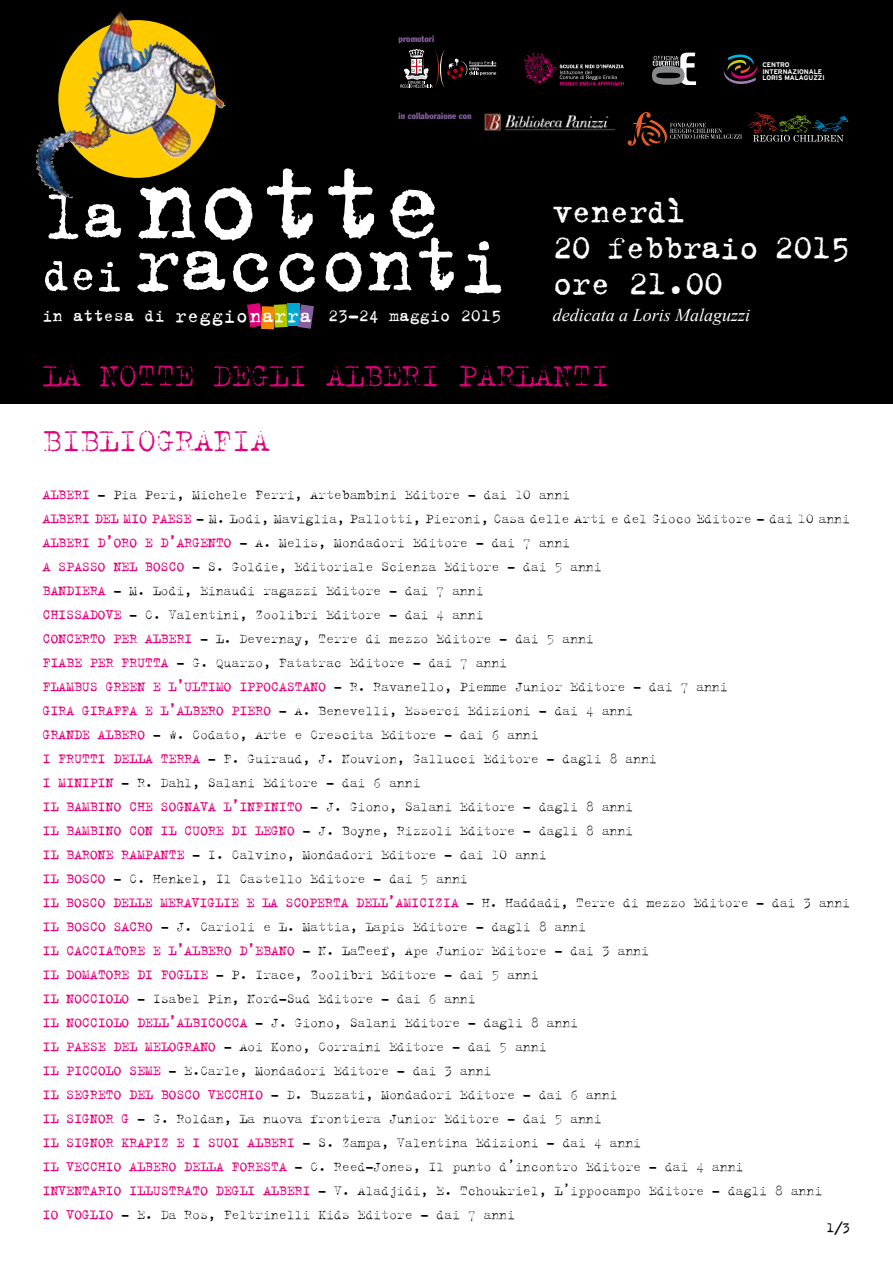
<style>
.page{position:relative;width:893px;height:1263px;background:#fff}
.page>*{position:absolute;margin:0;border:0;box-sizing:border-box;transform-origin:0 0}
.t1{font:116.85px "Trixie";letter-spacing:-.025em;color:#fff}
.t2{font:88.5px "Trixie";letter-spacing:-.025em;color:#fff}
.t3{font:300 36px "Trixie";letter-spacing:-.025em;color:#e2007a}
.t4{font:36px/36px "Trixie";letter-spacing:-.025em;color:#fff}
.t5{font:21.45px "Trixie";letter-spacing:.03em;color:#fff}
.t6{font:18.6px "Trixie";color:#fff}
.t7{font:italic 18px "Times New Roman";color:#fff}
.t8{font:300 15px/24px "Trixie";letter-spacing:-.025em;color:#000}
.t9{font:15px "Trixie";color:#000}
.t10{font:condensed 9px "Franklin Gothic";color:#885ea0}
.t11{font:700 6.75px/6.3px "Interstate";letter-spacing:-.01em;color:#fff}
.s1{font-size:75.9px}
.s2{font-size:50.55px}
.s3{font-weight:400;color:#e2007a}
</style>
<div class="page">
<div style="left:0;top:0;width:893px;height:404px;background:#000"></div>
<img style="left:58px;top:20px;width:158px;height:158px;border-radius:50%">
<img style="left:84px;top:12px;width:36px;height:95px">
<div style="left:287px;top:303px;width:13px;height:22px;background:#00a6d4"></div>
<svg style="left:298px;top:304px;width:16px;height:25px"></svg>
<svg style="left:247px;top:303px;width:41px;height:26px"></svg>
<svg style="left:524px;top:53px;width:100px;height:32px"></svg>
<svg style="left:400px;top:50px;width:96px;height:38px"></svg>
<svg style="left:724px;top:55px;width:33px;height:29px"></svg>
<img style="left:652px;top:52px;width:45px;height:33px">
<img style="left:484px;top:113px;width:132px;height:18px">
<svg style="left:628px;top:112px;width:114px;height:34px"></svg>
<svg style="left:749px;top:112px;width:100px;height:30px"></svg>
<p class="t10" style="left:399px;top:34px;width:37px">promotori</p>
<p class="t10" style="left:399px;top:110px;width:75px">in collaboraione con</p>
<h1 class="t1" style="left:42px;top:126px;width:404px"><span class="s1">LA</span> NOTTE</h1>
<h2 class="t2" style="left:42px;top:205px;width:466px"><span class="s2">DEI</span> RACCONTI</h2>
<p class="t11" style="left:762px;top:62px;width:64px">CENTRO<br>INTERNAZIONALE<br>LORIS MALAGUZZI</p>
<h3 class="t4" style="left:553px;top:193px;width:299px">VENERDÌ<br>20 FEBBRAIO 2015<br>ORE 21.00</h3>
<h3 class="t5" style="left:175px;top:302px;width:138px">REGGIONARRA</h3>
<p class="t7" style="left:553px;top:303px;width:199px">dedicata a Loris Malaguzzi</p>
<h3 class="t3" style="left:42px;top:355px;width:569px">LA NOTTE DEGLI ALBERI PARLANTI</h3>
<p class="t6" style="left:42px;top:304px;width:124px">IN ATTESA DI</p>
<p class="t6" style="left:328px;top:304px;width:175px">23-24 MAGGIO 2015</p>
<h3 class="t3" style="left:43px;top:421px;width:229px">BIBLIOGRAFIA</h3>
<p class="t8" style="left:43px;top:483px;width:809px"><span class="s3">ALBERI</span> - Pia Peri, Michele Ferri, Artebambini Editore - dai 10 anni<br><span class="s3">ALBERI DEL MIO PAESE</span> - M. Lodi, Maviglia, Pallotti, Pieroni, Casa delle Arti e del Gioco Editore - dai 10 anni <span class="s3">ALBERI D’ORO E D’ARGENTO</span> - A. Melis, Mondadori Editore - dai 7 anni<br><span class="s3">A SPASSO NEL BOSCO</span> - S. Goldie, Editoriale Scienza Editore - dai 5 anni<br><span class="s3">BANDIERA</span> - M. Lodi, Einaudi ragazzi Editore - dai 7 anni<br><span class="s3">CHISSADOVE</span> - C. Valentini, Zoolibri Editore - dai 4 anni<br><span class="s3">CONCERTO PER ALBERI</span> - L. Devernay, Terre di mezzo Editore - dai 5 anni<br><span class="s3">FIABE PER FRUTTA</span> - G. Quarzo, Fatatrac Editore - dai 7 anni<br><span class="s3">FLAMBUS GREEN E L’ULTIMO IPPOCASTANO</span> - R. Ravanello, Piemme Junior Editore - dai 7 anni<br><span class="s3">GIRA GIRAFFA</span></p>
<p class="t8" style="left:43px;top:699px;width:809px;text-indent:102px"><span class="s3">E L’ALBERO PIERO</span> - A. Benevelli, Esserci Edizioni - dai 4 anni<br><span class="s3">GRANDE ALBERO</span> - W. Codato, Arte e Crescita Editore - dai 6 anni<br><span class="s3">I FRUTTI DELLA TERRA</span> - F. Guiraud, J. Nouvion, Gallucci Editore - dagli 8 anni<br><span class="s3">I MINIPIN</span> - R. Dahl, Salani Editore - dai 6 anni<br><span class="s3">IL BAMBINO CHE SOGNAVA L’INFINITO</span> - J. Giono, Salani Editore - dagli 8 anni<br><span class="s3">IL BAMBINO CON IL CUORE DI LEGNO</span> - J. Boyne, Rizzoli Editore - dagli 8 anni<br><span class="s3">IL BARONE RAMPANTE</span> - I. Calvino, Mondadori Editore - dai 10 anni<br><span class="s3">IL BOSCO</span> - C. Henkel, Il Castello Editore - dai 5 anni<br><span class="s3">IL BOSCO DELLE MERAVIGLIE E LA SCOPERTA DELL’AMICIZIA</span> - H. Haddadi, Terre di mezzo Editore - dai 3 anni <span class="s3">IL BOSCO SACRO</span> - J. Carioli e L. Mattia, Lapis Editore - dagli 8 anni<br><span class="s3">IL CACCIATORE E L’ALBERO D’EBANO</span> - N. LaTeef, Ape Junior Editore - dai 3 anni<br><span class="s3">IL DOMATORE DI FOGLIE</span> - P. Irace, Zoolibri Editore - dai 5 anni<br><span class="s3">IL NOCCIOLO</span> - Isabel Pin, Nord-Sud Editore - dai 6 anni<br><span class="s3">IL NOCCIOLO DELL’ALBICOCCA</span> - J. Giono, Salani Editore - dagli 8 anni<br><span class="s3">IL PAESE DEL MELOGRANO</span> - Aoi Kono, Corraini Editore - dai 5 anni<br><span class="s3">IL PICCOLO SEME</span> - E.Carle, Mondadori Editore - dai 3 anni<br><span class="s3">IL SEGRETO DEL BOSCO VECCHIO</span> - D. Buzzati, Mondadori Editore - dai 6 anni<br><span class="s3">IL SIGNOR G</span> - G. Roldan, La nuova frontiera Junior Editore - dai 5 anni<br><span class="s3">IL SIGNOR KRAPIZ E I SUOI ALBERI</span> - S. Zampa, Valentina Edizioni - dai 4 anni<br><span class="s3">IL VECCHIO ALBERO DELLA FORESTA</span> - C. Reed-Jones, Il punto d’incontro Editore - dai 4 anni<br><span class="s3">INVENTARIO ILLUSTRATO DEGLI ALBERI</span> - V. Aladjidi, E. Tchoukriel, L’ippocampo Editore - dagli 8 anni<br><span class="s3">IO VOGLIO</span> - E. Da Ros, Feltrinelli Kids Editore - dai 7 anni</p>
<p class="t9" style="left:826px;top:1217px;width:25px">1/3</p>
</div>
